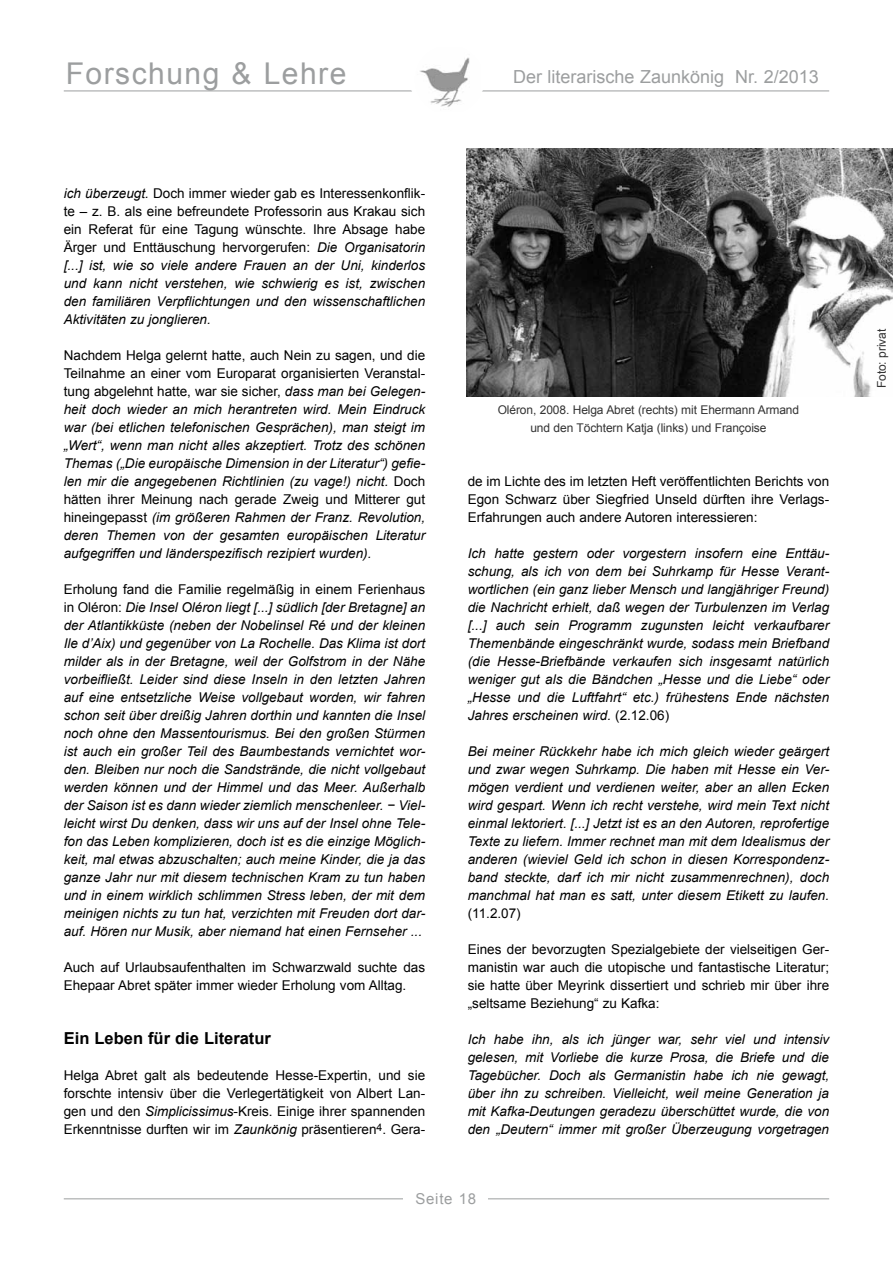
<style>
.page{position:relative;width:893px;height:1263px;background:#fff}
.page>*{position:absolute;margin:0;border:0;box-sizing:border-box;transform-origin:0 0}
.t1{font:30px "Arial";letter-spacing:.05em;color:#9c9e9f}
.t2{font:18px "Arial";color:#9c9e9f}
.t3{font:700 16.5px "Arial";color:#000}
.t4{font:15px "Arial";letter-spacing:.05em;color:#9c9e9f}
.t5{font:italic 13.5px/18px "Arial";color:#000;text-align:justify}
.t6{font:13.5px/18px "Arial";color:#000;text-align:justify}
.t7{font:12px/18px "Arial";letter-spacing:-.01em;color:#333;text-align:center}
.s1{font-style:normal}
.s2{font-style:italic}
</style>
<div class="page">
<img style="left:467px;top:149px;width:426px;height:247px">
<hr style="left:64px;top:91px;width:765px;height:1px;background:#9c9e9f">
<div style="left:410px;top:45px;width:69px;height:69px;background:#fff;border-radius:50%"></div>
<hr style="left:64px;top:1198px;width:765px;height:1px;background:#9c9e9f">
<div style="left:404px;top:1191px;width:84px;height:27px;background:#fff"></div>
<img style="left:420px;top:57px;width:60px;height:50px">
<div style="left:415px;top:45px;width:69px;height:69px;border:1px solid #fff;border-radius:50%"></div>
<h1 class="t1" style="left:66px;top:54px;width:282px">Forschung &amp; Lehre</h1>
<h2 class="t2" style="left:513px;top:65px;width:307px">Der literarische Zaunkönig Nr. 2/2013</h2>
<p class="t5" style="left:64px;top:184px;width:363px">ich überzeugt. <span class="s1">Doch immer wieder gab es Interessenkonflik&shy;te – z. B. als eine befreundete Professorin aus Krakau sich ein Referat für eine Tagung wünschte. Ihre Absage habe Ärger und Enttäuschung hervorgerufen:</span> Die Organisatorin [...] ist, wie so viele andere Frauen an der Uni, kinderlos und kann nicht verstehen, wie schwierig es ist, zwischen den familiären Verpflichtungen und den wissenschaftlichen Aktivitäten zu jonglieren.</p>
<p class="t5" style="left:64px;top:346px;width:363px"><span class="s1">Nachdem Helga gelernt hatte, auch Nein zu sagen, und die Teilnahme an einer vom Europarat organisierten Veranstal&shy;tung abgelehnt hatte, war sie sicher,</span> dass man bei Gelegen&shy;heit doch wieder an mich herantreten wird. Mein Eindruck war (bei etlichen telefonischen Gesprächen), man steigt im „Wert“, wenn man nicht alles akzeptiert. Trotz des schönen Themas („Die europäische Dimension in der Literatur“) gefie&shy;len mir die angegebenen Richtlinien (zu vage!) nicht. <span class="s1">Doch hätten ihrer Meinung nach gerade Zweig und Mitterer gut hineingepasst</span> (im größeren Rahmen der Franz. Revolution, deren Themen von der gesamten europäischen Literatur aufgegriffen und länderspezifisch rezipiert wurden).</p>
<p class="t5" style="left:64px;top:580px;width:363px"><span class="s1">Erholung fand die Familie regelmäßig in einem Ferienhaus in Oléron:</span> Die Insel Oléron liegt [...] südlich [der Bretagne] an der Atlantikküste (neben der Nobelinsel Ré und der kleinen Ile d’Aix) und gegenüber von La Rochelle. Das Klima ist dort milder als in der Bretagne, weil der Golfstrom in der Nähe vorbeifließt. Leider sind diese Inseln in den letzten Jahren auf eine entsetzliche Weise vollgebaut worden, wir fahren schon seit über dreißig Jahren dorthin und kannten die Insel noch ohne den Massentourismus. Bei den großen Stürmen ist auch ein großer Teil des Baumbestands vernichtet wor&shy;den. Bleiben nur noch die Sandstrände, die nicht vollgebaut werden können und der Himmel und das Meer. Außerhalb der Saison ist es dann wieder ziemlich menschenleer. − Viel&shy;leicht wirst Du denken, dass wir uns auf der Insel ohne Tele&shy;fon das Leben komplizieren, doch ist es die einzige Möglich&shy;keit, mal etwas abzuschalten; auch meine Kinder, die ja das ganze Jahr nur mit diesem technischen Kram zu tun haben und in einem wirklich schlimmen Stress leben, der mit dem meinigen nichts zu tun hat, verzichten mit Freuden dort dar&shy;auf. Hören nur Musik, aber niemand hat einen Fernseher ...</p>
<p class="t6" style="left:64px;top:958px;width:363px">Auch auf Urlaubsaufenthalten im Schwarzwald suchte das<br>Ehepaar Abret später immer wieder Erholung vom Alltag.</p>
<p class="t3" style="left:64px;top:1027px;width:209px">Ein Leben für die Literatur</p>
<p class="t6" style="left:64px;top:1066px;width:363px">Helga Abret galt als bedeutende Hesse-Expertin, und sie forschte intensiv über die Verlegertätigkeit von Albert Lan&shy;gen und den <span class="s2">Simplicissimus</span>-Kreis. Einige ihrer spannenden Erkenntnisse durften wir im <span class="s2">Zaunkönig</span> präsentieren<sup>4</sup>. Gera-</p>
<p class="t7" style="left:498px;top:401px;width:303px">Oléron, 2008. Helga Abret (rechts) mit Ehermann Armand und den Töchtern Katja (links) und Françoise</p>
<p class="t6" style="left:468px;top:472px;width:363px">de im Lichte des im letzten Heft veröffentlichten Berichts von Egon Schwarz über Siegfried Unseld dürften ihre Verlags-Erfahrungen auch andere Autoren interessieren:</p>
<p class="t5" style="left:468px;top:544px;width:363px">Ich hatte gestern oder vorgestern insofern eine Enttäu&shy;schung, als ich von dem bei Suhrkamp für Hesse Verant&shy;wortlichen (ein ganz lieber Mensch und langjähriger Freund) die Nachricht erhielt, daß wegen der Turbulenzen im Verlag [...] auch sein Programm zugunsten leicht verkaufbarer Themenbände eingeschränkt wurde, sodass mein Briefband (die Hesse-Briefbände verkaufen sich insgesamt natürlich weniger gut als die Bändchen „Hesse und die Liebe“ oder „Hesse und die Luftfahrt“ etc.) frühestens Ende nächsten Jahres erscheinen wird. <span class="s1">(2.12.06)</span></p>
<p class="t5" style="left:468px;top:742px;width:363px">Bei meiner Rückkehr habe ich mich gleich wieder geärgert und zwar wegen Suhrkamp. Die haben mit Hesse ein Ver&shy;mögen verdient und verdienen weiter, aber an allen Ecken wird gespart. Wenn ich recht verstehe, wird mein Text nicht einmal lektoriert. [...] Jetzt ist es an den Autoren, reprofertige Texte zu liefern. Immer rechnet man mit dem Idealismus der anderen (wieviel Geld ich schon in diesen Korrespondenz&shy;band steckte, darf ich mir nicht zusammenrechnen), doch manchmal hat man es satt, unter diesem Etikett zu laufen.</p>
<p class="t6" style="left:468px;top:904px;width:55px">(11.2.07)</p>
<p class="t6" style="left:468px;top:940px;width:363px">Eines der bevorzugten Spezialgebiete der vielseitigen Ger&shy;manistin war auch die utopische und fantastische Literatur; sie hatte über Meyrink dissertiert und schrieb mir über ihre „seltsame Beziehung“ zu Kafka:</p>
<p class="t5" style="left:468px;top:1030px;width:363px">Ich habe ihn, als ich jünger war, sehr viel und intensiv gelesen, mit Vorliebe die kurze Prosa, die Briefe und die Tagebücher. Doch als Germanistin habe ich nie gewagt, über ihn zu schreiben. Vielleicht, weil meine Generation ja mit Kafka-Deutungen geradezu überschüttet wurde, die von den „Deutern“ immer mit großer Überzeugung vorgetragen</p>
<p class="t4" style="left:415px;top:1188px;width:62px">Seite 18</p>
<p class="t7" style="left:873px;top:388px;width:61px;rotate:-90deg">Foto: privat</p>
</div>
